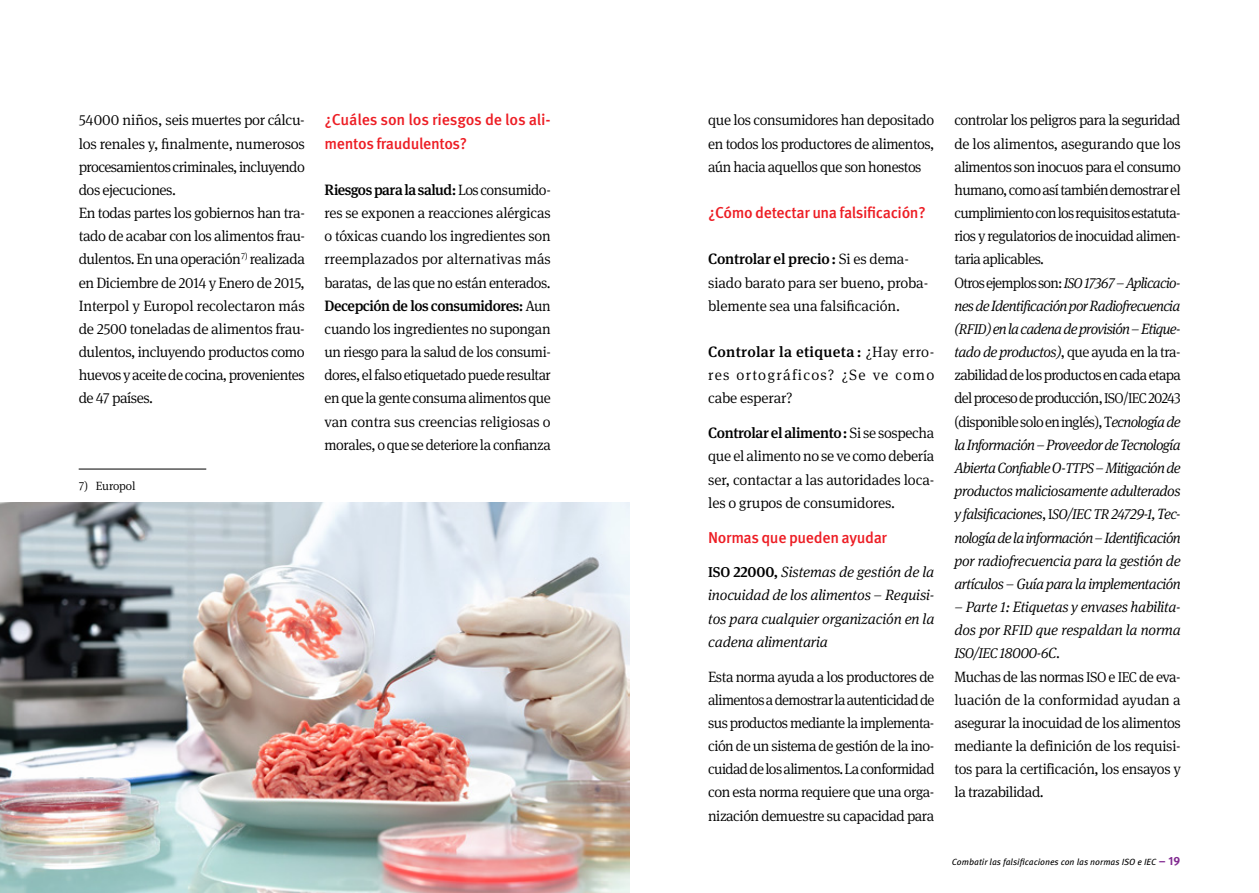
<style>
.page{position:relative;width:1259px;height:893px;background:#fff}
.page>*{position:absolute;margin:0;border:0;box-sizing:border-box;transform-origin:0 0}
.t1{font:500 15.75px/23.1px "Meta Pro";letter-spacing:-.02em;color:#ed1d24}
.t2{font:300 15px/23.1px "Meta Serif Pro";letter-spacing:-.03em;color:#000;text-align:justify}
.t3{font:italic 300 15px/23.1px "Meta Serif Pro";letter-spacing:-.04em;color:#000;text-align:justify}
.t4{font:300 15px/23.1px "Meta Serif Pro";letter-spacing:-.01em;color:#000}
.t5{font:300 12px "Meta Serif Pro";letter-spacing:-.01em;color:#000}
.t6{font:italic 9px "Meta Pro";color:#000}
.s1{font-weight:500}
.s2{font-weight:500;font-style:normal;font-size:14.25px}
.s3{font-weight:500;font-style:normal}
.s4{font-style:normal}
.s5{font-size:14.25px}
.s6{font-style:normal;font-size:14.25px}
.s7{font-style:italic}
.s8{font-style:italic;font-size:14.25px}
.s9{font-weight:700;font-style:normal;font-size:12px;color:#812990}
</style>
<div class="page">
<img style="left:0;top:502px;width:629px;height:391px">
<hr style="left:79px;top:469px;width:127px;height:1px;background:#000">
<p class="t2" style="left:79px;top:108px;width:228px;text-align:left">54000 niños, seis muertes por cálcu&shy;los renales y, finalmente, numerosos procesamientos criminales, incluyendo dos ejecuciones.<br>En todas partes los gobiernos han tra&shy;tado de acabar con los alimentos frau&shy;dulentos. En una operación<sup>7)</sup> realizada en Diciembre de 2014 y Enero de 2015, Interpol y Europol recolectaron más de 2500 toneladas de alimentos frau&shy;dulentos, incluyendo productos como huevos y aceite de cocina, provenientes de 47 países.</p>
<p class="t5" style="left:79px;top:478px;width:58px">7) Europol</p>
<p class="t1" style="left:324px;top:107px;width:228px">¿Cuáles son los riesgos de los ali&shy;mentos fraudulentos?</p>
<p class="t2" style="left:324px;top:177px;width:228px"><span class="s1">Riesgos para la salud:</span> Los consumido&shy;res se exponen a reacciones alérgicas o tóxicas cuando los ingredientes son rreemplazados por alternativas más baratas, de las que no están enterados.<br><span class="s1">Decepción de los consumidores:</span> Aun cuando los ingredientes no supongan un riesgo para la salud de los consumi&shy;dores, el falso etiquetado puede resultar en que la gente consuma alimentos que van contra sus creencias religiosas o morales, o que se deteriore la confianza</p>
<p class="t2" style="left:708px;top:108px;width:228px">que los consumidores han depositado en todos los productores de alimentos, aún hacia aquellos que son honestos</p>
<p class="t1" style="left:708px;top:200px;width:219px">¿Cómo detectar una falsificación?</p>
<p class="t4" style="left:708px;top:247px;width:222px"><span class="s1">Controlar el precio:</span> Si es dema&shy;siado barato para ser bueno, proba&shy;blemente sea una falsificación.</p>
<p class="t2" style="left:708px;top:340px;width:228px"><span class="s1">Controlar la etiqueta :</span> ¿Hay erro&shy;res ortográficos? ¿Se ve como cabe esperar?</p>
<p class="t2" style="left:708px;top:421px;width:228px"><span class="s1">Controlar el alimento:</span> Si se sospecha que el alimento no se ve como debería ser, contactar a las autoridades loca&shy;les o grupos de consumidores.</p>
<p class="t1" style="left:708px;top:524px;width:180px">Normas que pueden ayudar</p>
<p class="t3" style="left:708px;top:560px;width:228px"><span class="s2">ISO</span> <span class="s3">22000,</span> Sistemas de gestión de la inocuidad de los alimentos – Requisi&shy;tos para cualquier organización en la cadena alimentaria</p>
<p class="t2" style="left:708px;top:664px;width:228px">Esta norma ayuda a los productores de alimentos a demostrar la autenticidad de sus productos mediante la implementa&shy;ción de un sistema de gestión de la ino&shy;cuidad de los alimentos. La conformidad con esta norma requiere que una orga&shy;nización demuestre su capacidad para</p>
<p class="t3" style="left:954px;top:108px;width:228px;text-align:left"><span class="s4">controlar los peligros para la seguridad de los alimentos, asegurando que los alimentos son inocuos para el consumo humano, como así también demostrar el cumplimiento con los requisitos estatuta&shy;rios y regulatorios de inocuidad alimen&shy;taria aplicables.<br>Otros ejemplos son:</span><span class="s5">ISO</span> 17367 – Aplicacio&shy;nes de Identificación por Radiofrecuencia (<span class="s5">RFID</span>) en la cadena de provisión – Etique&shy;tado de productos)<span class="s4">, que ayuda en la tra&shy;zabilidad de los productos en cada etapa del proceso de producción,</span> <span class="s6">ISO</span><span class="s4">/</span><span class="s6">IEC</span> <span class="s4">20243 (disponible solo en inglés), T</span>ecnología de la Información – Proveedor de Tecnología Abierta Confiable O-<span class="s5">TTPS</span> – Mitigación de productos maliciosamente adulterados y falsificaciones<span class="s4">,</span> <span class="s6">I</span><span class="s5">SO</span>/<span class="s5">IEC TR</span> 24729-1, Tec&shy;nología de la información – Identificación por radiofrecuencia para la gestión de artículos – Guía para la implementación</p>
<p class="t2" style="left:954px;top:594px;width:228px;text-align:left"><span class="s7">– Parte 1: Etiquetas y envases habilita&shy;dos por</span> <span class="s8">RFID</span> <span class="s7">que respaldan la norma </span><span class="s8">ISO</span><span class="s7">/</span><span class="s8">IEC</span> <span class="s7">18000-6C</span>.<br>Muchas de las normas <span class="s5">ISO</span> e <span class="s5">IEC</span> de eva&shy;luación de la conformidad ayudan a asegurar la inocuidad de los alimentos mediante la definición de los requisi&shy;tos para la certificación, los ensayos y la trazabilidad.</p>
<p class="t6" style="left:952px;top:855px;width:230px">Combatir las falsificaciones con las normas ISO e IEC <span class="s9">– 19</span></p>
</div>
